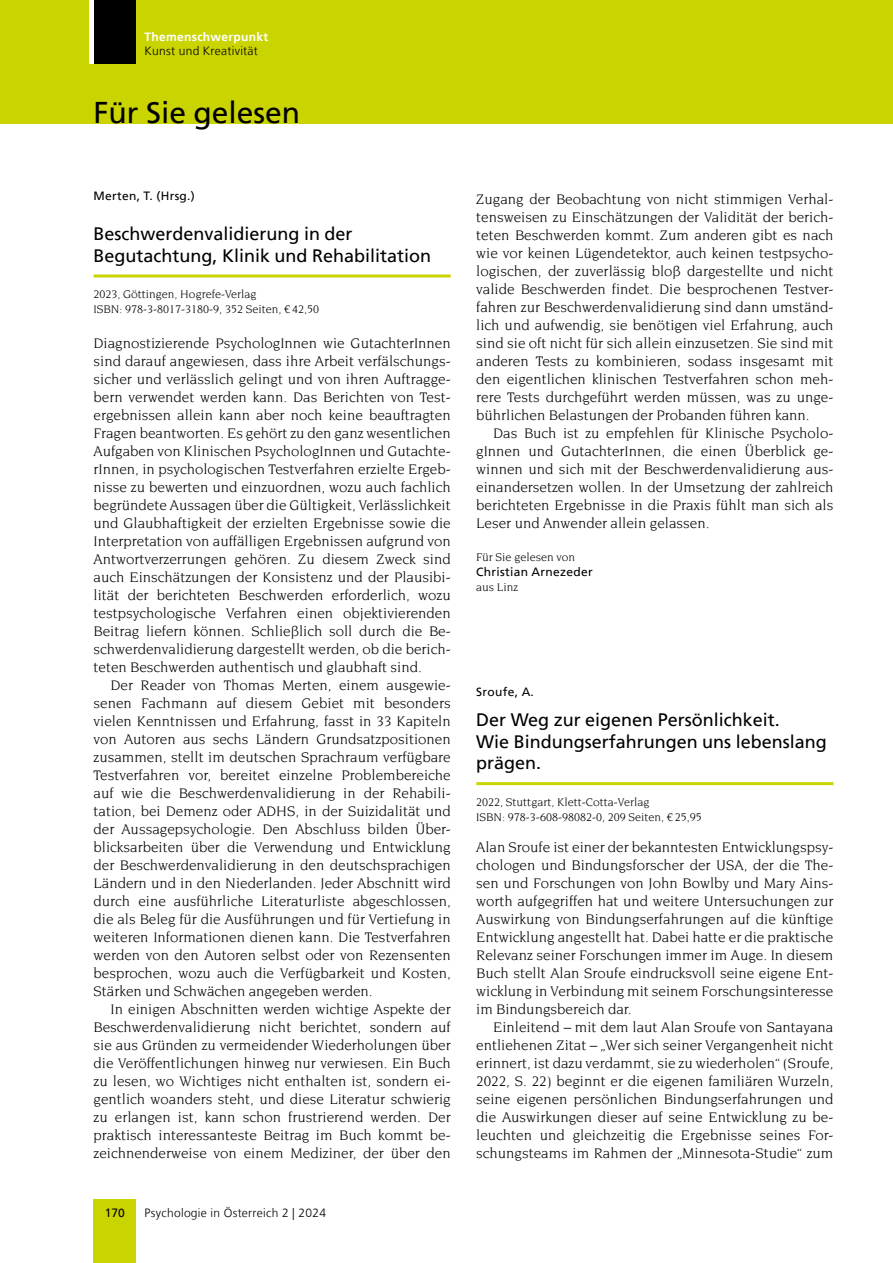
<style>
.page{position:relative;width:893px;height:1263px;background:#fff}
.page>*{position:absolute;margin:0;border:0;box-sizing:border-box;transform-origin:0 0}
.t1{font:30px "Frutiger LT";color:#000}
.t2{font:18px/21.6px "Frutiger LT";color:#000}
.t3{font:15px/18px "Novarese Std";color:#000;text-align:justify}
.t4{font:12px/15px "Novarese Std";color:#000}
.t5{font:300 12px "Frutiger LT";letter-spacing:.025em;color:#000}
.t6{font:12px "Frutiger LT";letter-spacing:.025em;color:#000}
.t7{font:700 12px "Frutiger LT";letter-spacing:.025em;color:#fff}
</style>
<div class="page">
<div style="left:94px;top:1199px;width:42px;height:64px;background:#cad400"></div>
<div style="left:0;top:0;width:893px;height:123px;background:#cad400"></div>
<div style="left:94px;top:0;width:42px;height:64px;background:#000"></div>
<div style="left:89px;top:0;width:5px;height:64px;background:#fff"></div>
<hr style="left:94px;top:274px;width:357px;height:3px;background:#cad400">
<hr style="left:476px;top:782px;width:357px;height:3px;background:#cad400">
<p class="t7" style="left:145px;top:30px;width:125px">Themenschwerpunkt</p>
<p class="t5" style="left:145px;top:44px;width:115px">Kunst und Kreativität</p>
<h1 class="t1" style="left:94px;top:95px;width:208px">Für Sie gelesen</h1>
<p class="t6" style="left:94px;top:189px;width:103px">Merten, T. (Hrsg.)</p>
<p class="t2" style="left:94px;top:223px;width:339px">Beschwerdenvalidierung in der<br>Begutachtung, Klinik und Rehabilitation</p>
<p class="t4" style="left:94px;top:286px;width:227px">2023, Göttingen, Hogrefe-Verlag<br>ISBN: 978-3-8017-3180-9, 352 Seiten, € 42,50</p>
<p class="t3" style="left:94px;top:334px;width:359px">Diagnostizierende PsychologInnen wie GutachterInnen sind darauf angewiesen, dass ihre Arbeit verfälschungs&shy;sicher und verlässlich gelingt und von ihren Auftragge&shy;bern verwendet werden kann. Das Berichten von Test&shy;ergebnissen allein kann aber noch keine beauftragten Fragen beantworten. Es gehört zu den ganz wesentlichen Aufgaben von Klinischen PsychologInnen und Gutachte&shy;rInnen, in psychologischen Testverfahren erzielte Ergeb&shy;nisse zu bewerten und einzuordnen, wozu auch fachlich begründete Aussagen über die Gültigkeit, Verlässlichkeit und Glaubhaftigkeit der erzielten Ergebnisse sowie die Interpretation von auffälligen Ergebnissen aufgrund von Antwortverzerrungen gehören. Zu diesem Zweck sind auch Einschätzungen der Konsistenz und der Plausibi&shy;lität der berichteten Beschwerden erforderlich, wozu testpsychologische Verfahren einen objektivierenden Beitrag liefern können. Schließlich soll durch die Be&shy;schwerdenvalidierung dargestellt werden, ob die berich&shy;teten Beschwerden authentisch und glaubhaft sind.</p>
<p class="t3" style="left:94px;top:676px;width:359px;text-indent:17px">Der Reader von Thomas Merten, einem ausgewie&shy;senen Fachmann auf diesem Gebiet mit besonders vielen Kenntnissen und Erfahrung, fasst in 33 Kapiteln von Autoren aus sechs Ländern Grundsatzpositionen zusammen, stellt im deutschen Sprachraum verfügbare Testverfahren vor, bereitet einzelne Problembereiche auf wie die Beschwerdenvalidierung in der Rehabili&shy;tation, bei Demenz oder ADHS, in der Suizidalität und der Aussagepsychologie. Den Abschluss bilden Über&shy;blicksarbeiten über die Verwendung und Entwicklung der Beschwerdenvalidierung in den deutschsprachigen Ländern und in den Niederlanden. Jeder Abschnitt wird durch eine ausführliche Literaturliste abgeschlossen, die als Beleg für die Ausführungen und für Vertiefung in weiteren Informationen dienen kann. Die Testverfahren werden von den Autoren selbst oder von Rezensenten besprochen, wozu auch die Verfügbarkeit und Kosten, Stärken und Schwächen angegeben werden.</p>
<p class="t3" style="left:94px;top:1000px;width:359px;text-indent:17px">In einigen Abschnitten werden wichtige Aspekte der Beschwerdenvalidierung nicht berichtet, sondern auf sie aus Gründen zu vermeidender Wiederholungen über die Veröffentlichungen hinweg nur verwiesen. Ein Buch zu lesen, wo Wichtiges nicht enthalten ist, sondern ei&shy;gentlich woanders steht, und diese Literatur schwierig zu erlangen ist, kann schon frustrierend werden. Der praktisch interessanteste Beitrag im Buch kommt be&shy;zeichnenderweise von einem Mediziner, der über den</p>
<p class="t6" style="left:105px;top:1205px;width:22px">170</p>
<p class="t5" style="left:145px;top:1206px;width:183px">Psychologie in Österreich 2 | 2024</p>
<p class="t3" style="left:476px;top:190px;width:359px">Zugang der Beobachtung von nicht stimmigen Verhal&shy;tensweisen zu Einschätzungen der Validität der berich&shy;teten Beschwerden kommt. Zum anderen gibt es nach wie vor keinen Lügendetektor, auch keinen testpsycho&shy;logischen, der zuverlässig bloß dargestellte und nicht valide Beschwerden findet. Die besprochenen Testver&shy;fahren zur Beschwerdenvalidierung sind dann umständ&shy;lich und aufwendig, sie benötigen viel Erfahrung, auch sind sie oft nicht für sich allein einzusetzen. Sie sind mit anderen Tests zu kombinieren, sodass insgesamt mit den eigentlichen klinischen Testverfahren schon meh&shy;rere Tests durchgeführt werden müssen, was zu unge&shy;bührlichen Belastungen der Probanden führen kann.</p>
<p class="t3" style="left:476px;top:424px;width:359px;text-indent:17px">Das Buch ist zu empfehlen für Klinische Psycholo&shy;gInnen und GutachterInnen, die einen Überblick ge&shy;winnen und sich mit der Beschwerdenvalidierung aus&shy;einandersetzen wollen. In der Umsetzung der zahlreich berichteten Ergebnisse in die Praxis fühlt man sich als Leser und Anwender allein gelassen.</p>
<p class="t4" style="left:476px;top:550px;width:100px">Für Sie gelesen von</p>
<p class="t6" style="left:476px;top:565px;width:118px">Christian Arnezeder</p>
<p class="t4" style="left:476px;top:580px;width:44px">aus Linz</p>
<p class="t6" style="left:476px;top:684px;width:59px">Sroufe, A.</p>
<p class="t2" style="left:476px;top:709px;width:352px">Der Weg zur eigenen Persönlichkeit.<br>Wie Bindungserfahrungen uns lebenslang prägen.</p>
<p class="t4" style="left:476px;top:794px;width:227px">2022, Stuttgart, Klett-Cotta-Verlag<br>ISBN: 978-3-608-98082-0, 209 Seiten, € 25,95</p>
<p class="t3" style="left:476px;top:838px;width:359px">Alan Sroufe ist einer der bekanntesten Entwicklungspsy&shy;chologen und Bindungsforscher der USA, der die The&shy;sen und Forschungen von John Bowlby und Mary Ains&shy;worth aufgegriffen hat und weitere Untersuchungen zur Auswirkung von Bindungserfahrungen auf die künftige Entwicklung angestellt hat. Dabei hatte er die praktische Relevanz seiner Forschungen immer im Auge. In diesem Buch stellt Alan Sroufe eindrucksvoll seine eigene Ent&shy;wicklung in Verbindung mit seinem Forschungsinteresse im Bindungsbereich dar.</p>
<p class="t3" style="left:476px;top:1018px;width:359px;text-indent:17px">Einleitend – mit dem laut Alan Sroufe von Santayana entliehenen Zitat – „Wer sich seiner Vergangenheit nicht erinnert, ist dazu verdammt, sie zu wiederholen“ (Sroufe, 2022, S. 22) beginnt er die eigenen familiären Wurzeln, seine eigenen persönlichen Bindungserfahrungen und die Auswirkungen dieser auf seine Entwicklung zu be&shy;leuchten und gleichzeitig die Ergebnisse seines For&shy;schungsteams im Rahmen der „Minnesota-Studie“ zum</p>
</div>
